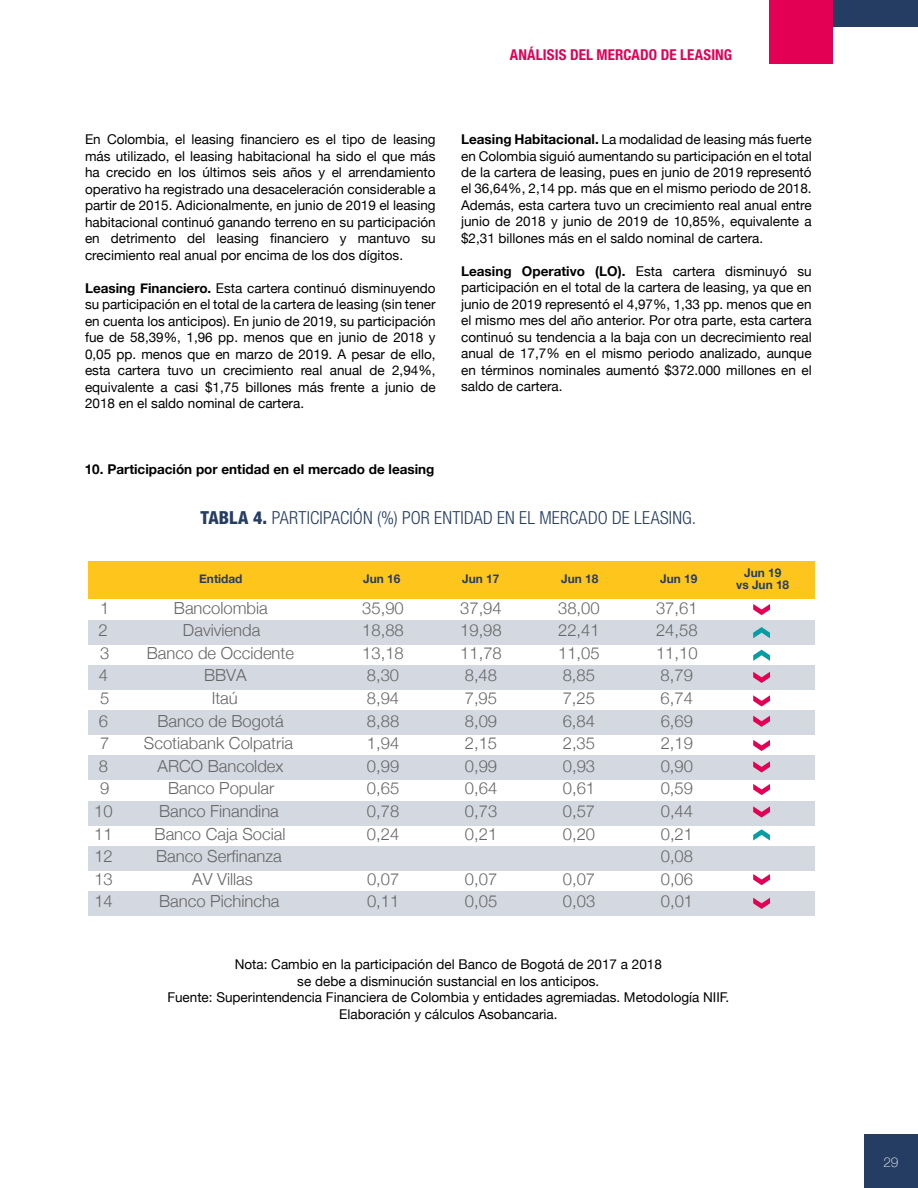
<style>
.page{position:relative;width:918px;height:1188px;background:#fff}
.page>*{position:absolute;margin:0;border:0;box-sizing:border-box;transform-origin:0 0}
.t1{font:300 condensed 18px "Helvetica Neue LT Std";letter-spacing:.01em;color:#263d63}
.t2{font:300 16.65px "Helvetica Neue";color:#666}
.t3{font:700 condensed 15px "Helvetica Neue LT Std";letter-spacing:.005em;color:#e30054}
.t4{font:13.5px/16.5px "Helvetica Neue";color:#000;text-align:justify}
.t5{font:700 13.5px "Helvetica Neue";color:#000}
.t6{font:100 13.5px "Helvetica Neue";color:#fff}
.t7{font:700 12px/11.4px "Helvetica Neue";color:#263d63;text-align:center}
.s1{font-weight:700}
.s2{font-weight:800}
</style>
<div class="page">
<div style="left:864px;top:1134px;width:54px;height:54px;background:#263d63"></div>
<div style="left:769px;top:0;width:64px;height:64px;background:#e30054"></div>
<div style="left:833px;top:0;width:85px;height:27px;background:#263d63"></div>
<div style="left:88px;top:562px;width:726px;height:37px;background:#fec61d"></div>
<div style="left:88px;top:620px;width:726px;height:24px;background:#d4d8e0"></div>
<div style="left:88px;top:666px;width:726px;height:24px;background:#d4d8e0"></div>
<div style="left:88px;top:711px;width:726px;height:24px;background:#d4d8e0"></div>
<div style="left:88px;top:756px;width:726px;height:24px;background:#d4d8e0"></div>
<div style="left:88px;top:801px;width:726px;height:24px;background:#d4d8e0"></div>
<div style="left:88px;top:846px;width:726px;height:24px;background:#d4d8e0"></div>
<div style="left:88px;top:892px;width:726px;height:24px;background:#d4d8e0"></div>
<svg style="left:753px;top:627px;width:17px;height:11px"></svg>
<svg style="left:753px;top:695px;width:17px;height:12px"></svg>
<svg style="left:753px;top:761px;width:17px;height:12px"></svg>
<svg style="left:753px;top:806px;width:17px;height:12px"></svg>
<svg style="left:753px;top:874px;width:17px;height:11px"></svg>
<svg style="left:753px;top:604px;width:17px;height:11px"></svg>
<svg style="left:753px;top:672px;width:17px;height:11px"></svg>
<svg style="left:753px;top:740px;width:17px;height:11px"></svg>
<svg style="left:753px;top:829px;width:17px;height:12px"></svg>
<svg style="left:753px;top:650px;width:17px;height:11px"></svg>
<svg style="left:753px;top:716px;width:17px;height:11px"></svg>
<svg style="left:753px;top:784px;width:17px;height:11px"></svg>
<svg style="left:753px;top:898px;width:17px;height:11px"></svg>
<p class="t3" style="left:510px;top:46px;width:224px">ANÁLISIS DEL MERCADO DE LEASING</p>
<p class="t4" style="left:85px;top:132px;width:352px">En Colombia, el leasing financiero es el tipo de leasing más utilizado, el leasing habitacional ha sido el que más ha crecido en los últimos seis años y el arrendamiento operativo ha registrado una desaceleración considerable a partir de 2015. Adicionalmente, en junio de 2019 el leasing habitacional continuó ganando terreno en su participación en detrimento del leasing financiero y mantuvo su crecimiento real anual por encima de los dos dígitos.</p>
<p class="t4" style="left:85px;top:280px;width:352px"><span class="s1">Leasing Financiero.</span> Esta cartera continuó disminuyendo su participación en el total de la cartera de leasing (sin tener en cuenta los anticipos). En junio de 2019, su participación fue de 58,39%, 1,96 pp. menos que en junio de 2018 y 0,05 pp. menos que en marzo de 2019. A pesar de ello, esta cartera tuvo un crecimiento real anual de 2,94%, equivalente a casi $1,75 billones más frente a junio de 2018 en el saldo nominal de cartera.</p>
<p class="t5" style="left:85px;top:459px;width:351px">10. Participación por entidad en el mercado de leasing</p>
<p class="t4" style="left:461px;top:132px;width:352px"><span class="s1">Leasing Habitacional.</span> La modalidad de leasing más fuerte en Colombia siguió aumentando su participación en el total de la cartera de leasing, pues en junio de 2019 representó el 36,64%, 2,14 pp. más que en el mismo periodo de 2018.<br>Además, esta cartera tuvo un crecimiento real anual entre junio de 2018 y junio de 2019 de 10,85%, equivalente a $2,31 billones más en el saldo nominal de cartera.</p>
<p class="t4" style="left:461px;top:264px;width:352px"><span class="s1">Leasing Operativo (LO).</span> Esta cartera disminuyó su participación en el total de la cartera de leasing, ya que en junio de 2019 representó el 4,97%, 1,33 pp. menos que en el mismo mes del año anterior. Por otra parte, esta cartera continuó su tendencia a la baja con un decrecimiento real anual de 17,7% en el mismo periodo analizado, aunque en términos nominales aumentó $372.000 millones en el saldo de cartera.</p>
<h1 class="t1" style="left:201px;top:507px;width:497px"><span class="s2">TABLA 4.</span> PARTICIPACIÓN (%) POR ENTIDAD EN EL MERCADO DE LEASING.</h1>
<p class="t7" style="left:199px;top:574px;width:45px">Entidad</p>
<p class="t7" style="left:363px;top:574px;width:39px">Jun 16</p>
<p class="t7" style="left:462px;top:574px;width:39px">Jun 17</p>
<p class="t7" style="left:561px;top:574px;width:39px">Jun 18</p>
<p class="t7" style="left:660px;top:574px;width:39px">Jun 19</p>
<p class="t7" style="left:736px;top:568px;width:55px">Jun 19<br>vs Jun 18</p>
<p class="t2" style="left:100px;top:594px;width:11px">1</p>
<p class="t2" style="left:174px;top:594px;width:95px">Bancolombia</p>
<p class="t2" style="left:362px;top:594px;width:43px">35,90</p>
<p class="t2" style="left:460px;top:594px;width:43px">37,94</p>
<p class="t2" style="left:558px;top:594px;width:43px">38,00</p>
<p class="t2" style="left:656px;top:594px;width:43px">37,61</p>
<p class="t2" style="left:99px;top:617px;width:11px">2</p>
<p class="t2" style="left:183px;top:617px;width:79px">Davivienda</p>
<p class="t2" style="left:362px;top:617px;width:43px">18,88</p>
<p class="t2" style="left:460px;top:617px;width:43px">19,98</p>
<p class="t2" style="left:558px;top:617px;width:43px">22,41</p>
<p class="t2" style="left:656px;top:617px;width:43px">24,58</p>
<p class="t2" style="left:100px;top:639px;width:11px">3</p>
<p class="t2" style="left:147px;top:639px;width:149px">Banco de Occidente</p>
<p class="t2" style="left:362px;top:639px;width:43px">13,18</p>
<p class="t2" style="left:460px;top:639px;width:43px">11,78</p>
<p class="t2" style="left:558px;top:639px;width:43px">11,05</p>
<p class="t2" style="left:656px;top:639px;width:43px">11,10</p>
<p class="t2" style="left:99px;top:662px;width:11px">4</p>
<p class="t2" style="left:204px;top:662px;width:44px">BBVA</p>
<p class="t2" style="left:367px;top:662px;width:34px">8,30</p>
<p class="t2" style="left:465px;top:662px;width:34px">8,48</p>
<p class="t2" style="left:563px;top:662px;width:34px">8,85</p>
<p class="t2" style="left:661px;top:662px;width:34px">8,79</p>
<p class="t2" style="left:100px;top:685px;width:11px">5</p>
<p class="t2" style="left:212px;top:685px;width:28px">Itaú</p>
<p class="t2" style="left:367px;top:685px;width:34px">8,94</p>
<p class="t2" style="left:465px;top:685px;width:34px">7,95</p>
<p class="t2" style="left:563px;top:685px;width:34px">7,25</p>
<p class="t2" style="left:661px;top:685px;width:34px">6,74</p>
<p class="t2" style="left:99px;top:707px;width:11px">6</p>
<p class="t2" style="left:157px;top:707px;width:128px">Banco de Bogotá</p>
<p class="t2" style="left:367px;top:707px;width:34px">8,88</p>
<p class="t2" style="left:465px;top:707px;width:34px">8,09</p>
<p class="t2" style="left:563px;top:707px;width:34px">6,84</p>
<p class="t2" style="left:661px;top:707px;width:34px">6,69</p>
<p class="t2" style="left:100px;top:730px;width:11px">7</p>
<p class="t2" style="left:144px;top:730px;width:151px">Scotiabank Colpatria</p>
<p class="t2" style="left:367px;top:730px;width:34px">1,94</p>
<p class="t2" style="left:465px;top:730px;width:34px">2,15</p>
<p class="t2" style="left:563px;top:730px;width:34px">2,35</p>
<p class="t2" style="left:661px;top:730px;width:34px">2,19</p>
<p class="t2" style="left:99px;top:752px;width:11px">8</p>
<p class="t2" style="left:158px;top:752px;width:128px">ARCO Bancoldex</p>
<p class="t2" style="left:367px;top:752px;width:34px">0,99</p>
<p class="t2" style="left:465px;top:752px;width:34px">0,99</p>
<p class="t2" style="left:563px;top:752px;width:34px">0,93</p>
<p class="t2" style="left:661px;top:752px;width:34px">0,90</p>
<p class="t2" style="left:100px;top:775px;width:11px">9</p>
<p class="t2" style="left:168px;top:775px;width:108px">Banco Popular</p>
<p class="t2" style="left:367px;top:775px;width:34px">0,65</p>
<p class="t2" style="left:465px;top:775px;width:34px">0,64</p>
<p class="t2" style="left:563px;top:775px;width:34px">0,61</p>
<p class="t2" style="left:661px;top:775px;width:34px">0,59</p>
<p class="t2" style="left:94px;top:798px;width:20px">10</p>
<p class="t2" style="left:159px;top:798px;width:121px">Banco Finandina</p>
<p class="t2" style="left:367px;top:798px;width:34px">0,78</p>
<p class="t2" style="left:465px;top:798px;width:34px">0,73</p>
<p class="t2" style="left:563px;top:798px;width:34px">0,57</p>
<p class="t2" style="left:661px;top:798px;width:34px">0,44</p>
<p class="t2" style="left:94px;top:820px;width:20px">11</p>
<p class="t2" style="left:155px;top:820px;width:132px">Banco Caja Social</p>
<p class="t2" style="left:367px;top:820px;width:34px">0,24</p>
<p class="t2" style="left:465px;top:820px;width:34px">0,21</p>
<p class="t2" style="left:563px;top:820px;width:34px">0,20</p>
<p class="t2" style="left:661px;top:820px;width:34px">0,21</p>
<p class="t2" style="left:94px;top:843px;width:20px">12</p>
<p class="t2" style="left:156px;top:843px;width:127px">Banco Serfinanza</p>
<p class="t2" style="left:661px;top:843px;width:34px">0,08</p>
<p class="t2" style="left:94px;top:865px;width:20px">13</p>
<p class="t2" style="left:192px;top:865px;width:62px">AV Villas</p>
<p class="t2" style="left:367px;top:865px;width:34px">0,07</p>
<p class="t2" style="left:465px;top:865px;width:34px">0,07</p>
<p class="t2" style="left:563px;top:865px;width:34px">0,07</p>
<p class="t2" style="left:661px;top:865px;width:34px">0,06</p>
<p class="t2" style="left:94px;top:888px;width:20px">14</p>
<p class="t2" style="left:159px;top:888px;width:122px">Banco Pichincha</p>
<p class="t2" style="left:367px;top:888px;width:34px">0,11</p>
<p class="t2" style="left:465px;top:888px;width:34px">0,05</p>
<p class="t2" style="left:563px;top:888px;width:34px">0,03</p>
<p class="t2" style="left:661px;top:888px;width:34px">0,01</p>
<p class="t4" style="left:167px;top:957px;width:563px;text-align:center">Nota: Cambio en la participación del Banco de Bogotá de 2017 a 2018<br>se debe a disminución sustancial en los anticipos.<br>Fuente: Superintendencia Financiera de Colombia y entidades agremiadas. Metodología NIIF.<br>Elaboración y cálculos Asobancaria.</p>
<p class="t6" style="left:883px;top:1152px;width:17px">29</p>
</div>
